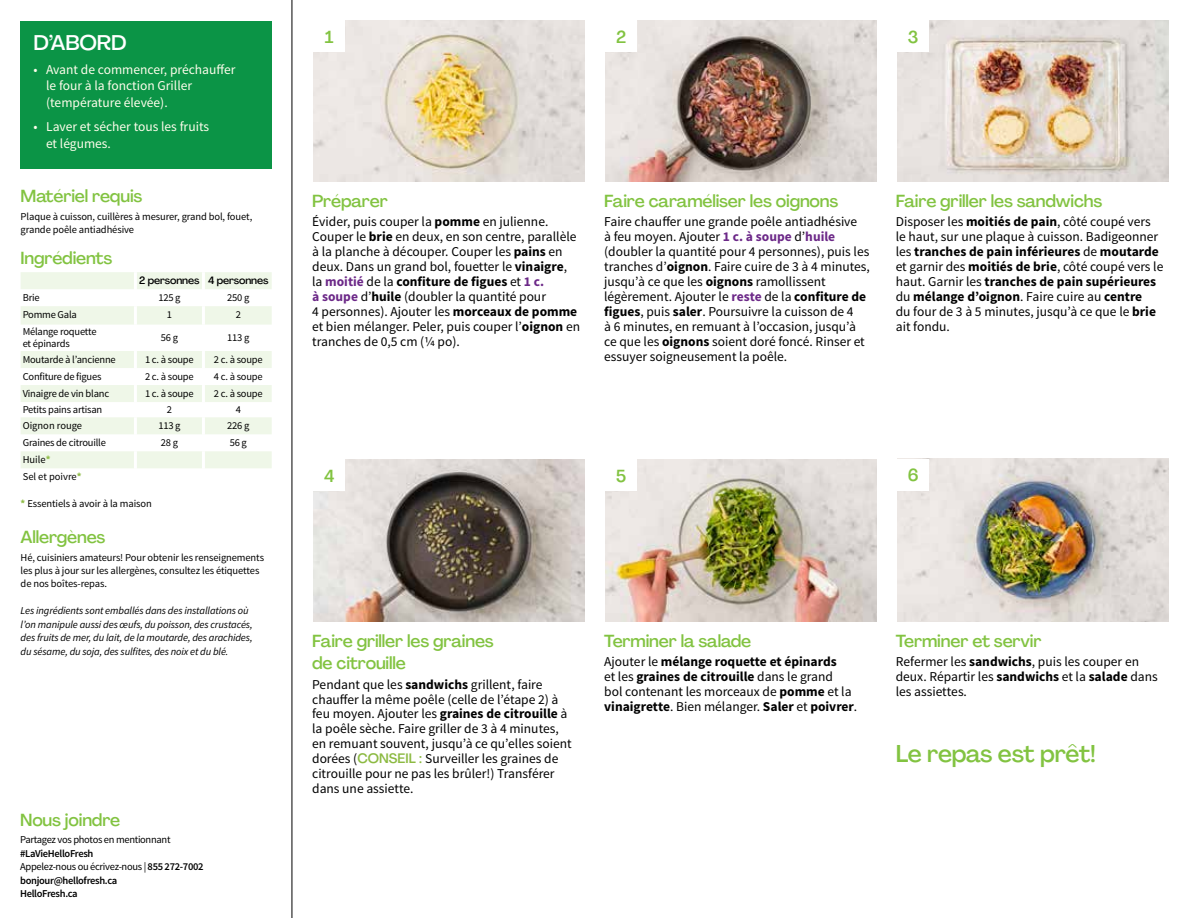
<style>
.page{position:relative;width:1188px;height:918px;background:#fff}
.page>*{position:absolute;margin:0;border:0;box-sizing:border-box;transform-origin:0 0}
.t1{font:500 24px "Agrandir";letter-spacing:-.02em;color:#82c341}
.t2{font:500 21px "Agrandir";letter-spacing:-.01em;color:#fff}
.t3{font:500 17.25px/22px "Agrandir";letter-spacing:-.01em;color:#82c341}
.t4{font:13.5px/15px "Source Sans Pro";color:#000}
.t5{font:700 13.5px/15px "Source Sans Pro";color:#000}
.t6{font:13.5px/16.2px "Source Sans Pro";color:#fffdec}
.t7{font:10.5px/13.5px "Source Sans Pro";letter-spacing:-.02em;color:#000}
.t8{font:italic 10.5px/13.5px "Source Sans Pro";letter-spacing:-.01em;color:#000}
.t9{font:600 10.5px/13.5px "Source Sans Pro";letter-spacing:-.03em;color:#000}
.t10{font:10.5px/17px "Source Sans Pro";color:#000}
.t11{font:500 10.5px "Agrandir";letter-spacing:-.01em;color:#000}
.s1{font-weight:700;color:#8cba42}
.s2{font-weight:400}
.s3{font-weight:700}
.s4{font-weight:700;color:#6c2888}
.s5{font-family:"Agrandir";font-weight:500;color:#8cba42}
</style>
<div class="page">
<hr style="left:292px;top:0;width:1px;height:918px;background:#000">
<svg style="left:21px;top:272px;width:251px;height:196px;fill:#eff7e9"></svg>
<hr style="left:134px;top:272px;width:3px;height:17px;background:#fff">
<hr style="left:202px;top:272px;width:3px;height:17px;background:#fff">
<hr style="left:134px;top:289px;width:3px;height:17px;background:#fff">
<hr style="left:202px;top:289px;width:3px;height:17px;background:#fff">
<hr style="left:134px;top:306px;width:3px;height:19px;background:#fff">
<hr style="left:202px;top:306px;width:3px;height:19px;background:#fff">
<hr style="left:134px;top:325px;width:3px;height:26px;background:#fff">
<hr style="left:202px;top:325px;width:3px;height:26px;background:#fff">
<hr style="left:134px;top:351px;width:3px;height:17px;background:#fff">
<hr style="left:202px;top:351px;width:3px;height:17px;background:#fff">
<hr style="left:134px;top:368px;width:3px;height:17px;background:#fff">
<hr style="left:202px;top:368px;width:3px;height:17px;background:#fff">
<hr style="left:134px;top:385px;width:3px;height:17px;background:#fff">
<hr style="left:202px;top:385px;width:3px;height:17px;background:#fff">
<hr style="left:134px;top:402px;width:3px;height:15px;background:#fff">
<hr style="left:202px;top:402px;width:3px;height:15px;background:#fff">
<hr style="left:134px;top:417px;width:3px;height:17px;background:#fff">
<hr style="left:202px;top:417px;width:3px;height:17px;background:#fff">
<hr style="left:134px;top:434px;width:3px;height:17px;background:#fff">
<hr style="left:202px;top:434px;width:3px;height:17px;background:#fff">
<hr style="left:134px;top:451px;width:3px;height:17px;background:#fff">
<hr style="left:202px;top:451px;width:3px;height:17px;background:#fff">
<div style="left:21px;top:21px;width:251px;height:148px;background:#0b9446"></div>
<img style="left:313px;top:459px;width:272px;height:162px">
<div style="left:313px;top:459px;width:32px;height:32px;background:#fff"></div>
<img style="left:605px;top:459px;width:272px;height:162px">
<div style="left:605px;top:459px;width:32px;height:32px;background:#fff"></div>
<img style="left:897px;top:459px;width:272px;height:162px">
<div style="left:897px;top:459px;width:32px;height:32px;background:#fff"></div>
<img style="left:313px;top:20px;width:272px;height:161px">
<div style="left:313px;top:20px;width:32px;height:32px;background:#fff"></div>
<img style="left:605px;top:20px;width:272px;height:161px">
<div style="left:605px;top:20px;width:32px;height:32px;background:#fff"></div>
<img style="left:897px;top:20px;width:272px;height:161px">
<div style="left:897px;top:20px;width:32px;height:32px;background:#fff"></div>
<h2 class="t2" style="left:33px;top:29px;width:95px">D’ABORD</h2>
<p class="t6" style="left:46px;top:62px;width:191px;text-indent:-13px">• Avant de commencer, préchauffer le four à la fonction Griller (température élevée).</p>
<p class="t6" style="left:46px;top:119px;width:165px;text-indent:-13px">• Laver et sécher tous les fruits et légumes.</p>
<p class="t3" style="left:21px;top:185px;width:123px">Matériel requis</p>
<p class="t7" style="left:21px;top:210px;width:233px">Plaque à cuisson, cuillères à mesurer, grand bol, fouet, grande poêle antiadhésive</p>
<p class="t3" style="left:21px;top:247px;width:93px">Ingrédients</p>
<p class="t11" style="left:139px;top:274px;width:131px">2 personnes 4 personnes</p>
<p class="t7" style="left:23px;top:291px;width:18px">Brie</p>
<p class="t7" style="left:158px;top:291px;width:24px">125 g</p>
<p class="t7" style="left:227px;top:291px;width:24px">250 g</p>
<p class="t7" style="left:23px;top:308px;width:56px">Pomme Gala</p>
<p class="t7" style="left:167px;top:308px;width:7px">1</p>
<p class="t7" style="left:236px;top:308px;width:7px">2</p>
<p class="t7" style="left:23px;top:325px;width:75px;line-height:12px">Mélange roquette et épinards</p>
<p class="t7" style="left:161px;top:331px;width:19px">56 g</p>
<p class="t7" style="left:227px;top:331px;width:24px">113 g</p>
<p class="t7" style="left:23px;top:352px;width:95px">Moutarde à l’ancienne</p>
<p class="t7" style="left:145px;top:352px;width:50px">1 c. à soupe</p>
<p class="t7" style="left:214px;top:352px;width:50px">2 c. à soupe</p>
<p class="t7" style="left:23px;top:369px;width:80px">Confiture de figues</p>
<p class="t7" style="left:145px;top:369px;width:50px">2 c. à soupe</p>
<p class="t7" style="left:214px;top:369px;width:50px">4 c. à soupe</p>
<p class="t7" style="left:23px;top:386px;width:88px">Vinaigre de vin blanc</p>
<p class="t7" style="left:145px;top:386px;width:50px">1 c. à soupe</p>
<p class="t7" style="left:214px;top:386px;width:50px">2 c. à soupe</p>
<p class="t7" style="left:23px;top:403px;width:81px">Petits pains artisan</p>
<p class="t7" style="left:167px;top:403px;width:7px">2</p>
<p class="t7" style="left:236px;top:403px;width:7px">4</p>
<p class="t10" style="left:23px;top:417px;width:61px">Oignon rouge</p>
<p class="t7" style="left:158px;top:419px;width:24px">113 g</p>
<p class="t7" style="left:227px;top:419px;width:24px">226 g</p>
<p class="t7" style="left:23px;top:436px;width:85px">Graines de citrouille</p>
<p class="t7" style="left:161px;top:436px;width:19px">28 g</p>
<p class="t7" style="left:230px;top:436px;width:19px">56 g</p>
<p class="t10" style="left:23px;top:451px;width:60px">Huile<span class="s1">*<br></span>Sel et poivre<span class="s1">*</span></p>
<p class="t7" style="left:21px;top:497px;width:133px"><span class="s1">*</span> Essentiels à avoir à la maison</p>
<p class="t3" style="left:21px;top:526px;width:86px">Allergènes</p>
<p class="t7" style="left:21px;top:550px;width:245px">Hé, cuisiniers amateurs! Pour obtenir les renseignements les plus à jour sur les allergènes, consultez les étiquettes de nos boîtes-repas.</p>
<p class="t8" style="left:21px;top:604px;width:234px">Les ingrédients sont emballés dans des installations où l’on manipule aussi des œufs, du poisson, des crustacés, des fruits de mer, du lait, de la moutarde, des arachides, du sésame, du soja, des sulfites, des noix et du blé.</p>
<p class="t3" style="left:20px;top:809px;width:102px">Nous joindre</p>
<p class="t7" style="left:20px;top:833px;width:152px">Partagez vos photos en mentionnant</p>
<p class="t9" style="left:20px;top:847px;width:185px">#LaVieHelloFresh<br><span class="s2">Appelez-nous ou écrivez-nous |</span> 855 272-7002 bonjour@hellofresh.ca<br>HelloFresh.ca</p>
<p class="t3" style="left:325px;top:26px;width:10px">1</p>
<p class="t3" style="left:616px;top:25px;width:12px">2</p>
<p class="t3" style="left:908px;top:25px;width:12px">3</p>
<p class="t3" style="left:312px;top:190px;width:77px">Préparer</p>
<p class="t4" style="left:312px;top:214px;width:269px">Évider, puis couper la <span class="s3">pomme</span> en julienne.<br>Couper le <span class="s3">brie</span> en deux, en son centre, parallèle à la planche à découper. Couper les <span class="s3">pains</span> en deux. Dans un grand bol, fouetter le <span class="s3">vinaigre</span>, la <span class="s4">moitié</span> de la <span class="s3">confiture de figues</span> et <span class="s4">1 c.<br>à soupe</span> d’<span class="s3">huile</span> (doubler la quantité pour<br>4 personnes). Ajouter les <span class="s3">morceaux de pomme </span>et bien mélanger. Peler, puis couper l’<span class="s3">oignon</span> en tranches de 0,5 cm (¼ po).</p>
<p class="t3" style="left:604px;top:190px;width:236px">Faire caraméliser les oignons</p>
<p class="t4" style="left:604px;top:214px;width:267px">Faire chauffer une grande poêle antiadhésive<br>à feu moyen. Ajouter <span class="s4">1 c. à soupe</span> d’<span class="s4">huile </span>(doubler la quantité pour 4 personnes), puis les tranches d’<span class="s3">oignon</span>. Faire cuire de 3 à 4 minutes, jusqu’à ce que les <span class="s3">oignons</span> ramollissent légèrement. Ajouter le <span class="s4">reste</span> de la <span class="s3">confiture de figues</span>, puis <span class="s3">saler</span>. Poursuivre la cuisson de 4<br>à 6 minutes, en remuant à l’occasion, jusqu’à ce que les <span class="s3">oignons</span> soient doré foncé. Rinser et essuyer soigneusement la poêle.</p>
<p class="t3" style="left:896px;top:190px;width:208px">Faire griller les sandwichs</p>
<p class="t4" style="left:896px;top:214px;width:269px">Disposer les <span class="s3">moitiés de pain</span>, côté coupé vers le haut, sur une plaque à cuisson. Badigeonner les <span class="s3">tranches de pain inférieures</span> de <span class="s3">moutarde </span>et garnir des <span class="s3">moitiés de brie</span>, côté coupé vers le haut. Garnir les <span class="s3">tranches de pain supérieures </span>du <span class="s3">mélange d’oignon</span>. Faire cuire au <span class="s3">centre<br></span>du four de 3 à 5 minutes, jusqu’à ce que le <span class="s3">brie </span>ait fondu.</p>
<p class="t3" style="left:324px;top:465px;width:12px">4</p>
<p class="t3" style="left:616px;top:465px;width:12px">5</p>
<p class="t3" style="left:908px;top:464px;width:12px">6</p>
<p class="t3" style="left:312px;top:630px;width:183px">Faire griller les graines de citrouille</p>
<p class="t4" style="left:312px;top:677px;width:261px">Pendant que les <span class="s3">sandwichs</span> grillent, faire chauffer la même poêle (celle de l’étape 2) à feu moyen. Ajouter les <span class="s3">graines de citrouille</span> à la poêle sèche. Faire griller de 3 à 4 minutes, en remuant souvent, jusqu’à ce qu’elles soient dorées (<span class="s5">CONSEIL :</span> Surveiller les graines de citrouille pour ne pas les brûler!) Transférer dans une assiette.</p>
<p class="t3" style="left:604px;top:630px;width:149px">Terminer la salade</p>
<p class="t5" style="left:604px;top:655px;width:255px"><span class="s2">Ajouter le</span> mélange roquette et épinards<br><span class="s2">et les</span> graines de citrouille <span class="s2">dans le grand<br>bol contenant les morceaux de</span> pomme <span class="s2">et la </span>vinaigrette<span class="s2">. Bien mélanger.</span> Saler <span class="s2">et</span> poivrer<span class="s2">.</span></p>
<p class="t3" style="left:896px;top:630px;width:147px">Terminer et servir</p>
<p class="t4" style="left:896px;top:655px;width:263px">Refermer les <span class="s3">sandwichs</span>, puis les couper en deux. Répartir les <span class="s3">sandwichs</span> et la <span class="s3">salade</span> dans les assiettes.</p>
<h1 class="t1" style="left:896px;top:738px;width:202px">Le repas est prêt!</h1>
</div>
